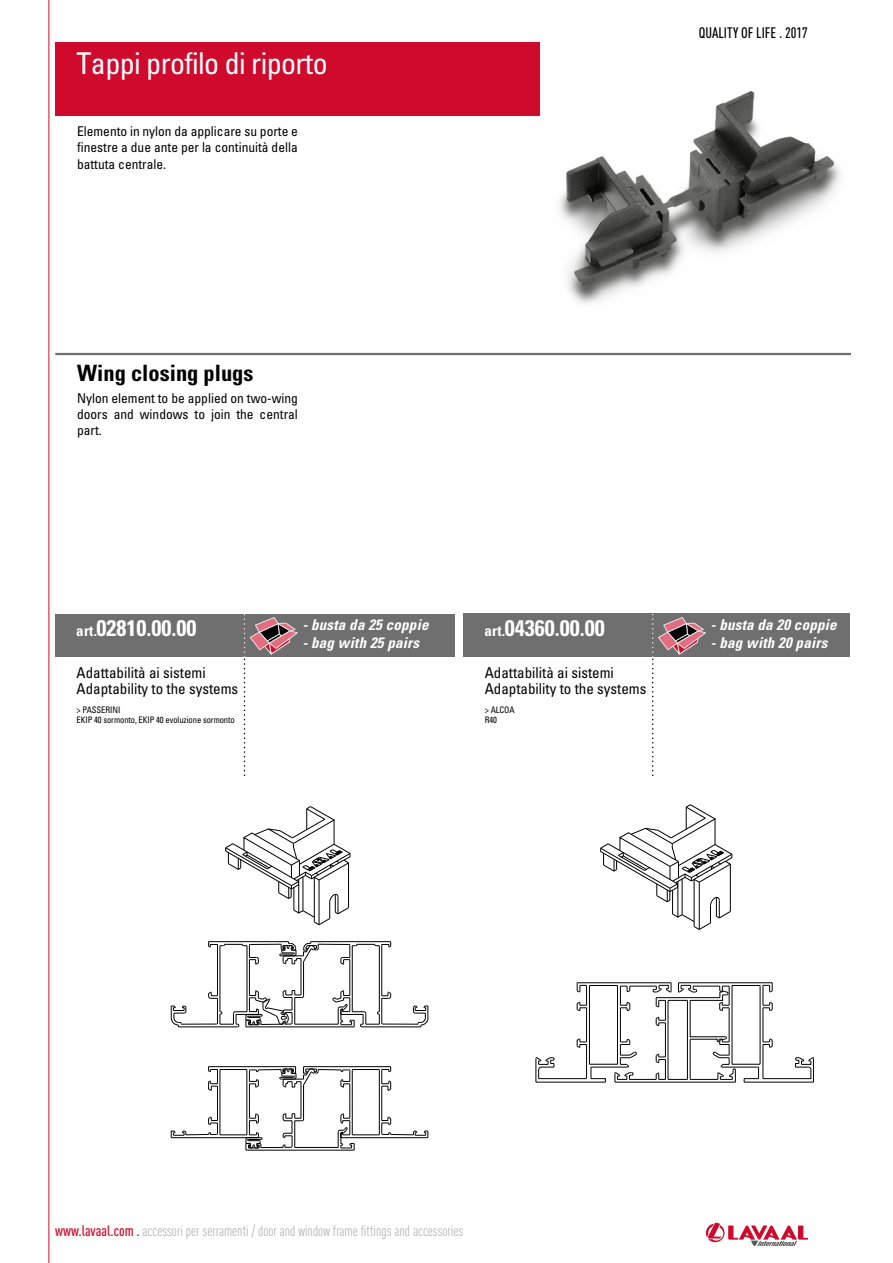
<style>
.page{position:relative;width:893px;height:1263px;background:#fff}
.page>*{position:absolute;margin:0;border:0;box-sizing:border-box;transform-origin:0 0}
.t1{font:condensed 30px "Univers";letter-spacing:-.02em;color:#fff}
.t2{font:700 condensed 22.5px "Univers";color:#fff}
.t3{font:700 condensed 22.5px "Univers";color:#000}
.t4{font:condensed 15px/15.5px "Univers";color:#000}
.t5{font:300 15px "DIN Cond";color:#9d9d9c}
.t6{font:italic 700 condensed 15px "Univers";letter-spacing:.015em;color:#fff}
.t7{font:500 15px "DIN Cond";color:#000}
.t8{font:condensed 13.5px/16.2px "Univers";color:#000;text-align:justify}
.t9{font:condensed 9px/9.8px "Univers";letter-spacing:-.01em;color:#000;scale:.95 1}
.s1{font-size:15px}
.s2{font-weight:500;color:#cf0a2c}
</style>
<div class="page">
<svg style="left:706px;top:1223px;width:102px;height:23px"></svg>
<hr style="left:49px;top:0;width:1px;height:1263px;background:#cf0a2c">
<div style="left:55px;top:43px;width:485px;height:73px;background:#cf0a2c"></div>
<hr style="left:55px;top:353px;width:795px;height:2px;background:#706f6f">
<div style="left:55px;top:614px;width:400px;height:43px;background:#706f6f"></div>
<div style="left:463px;top:614px;width:387px;height:43px;background:#706f6f"></div>
<svg style="left:244px;top:614px;width:54px;height:161px"></svg>
<svg style="left:652px;top:614px;width:54px;height:161px"></svg>
<svg style="left:225px;top:806px;width:126px;height:119px"></svg>
<hr style="left:352px;top:946px;width:1px;height:66px;background:#000">
<hr style="left:379px;top:946px;width:1px;height:66px;background:#000">
<hr style="left:247px;top:946px;width:1px;height:66px;background:#000">
<hr style="left:220px;top:946px;width:1px;height:66px;background:#000">
<hr style="left:246px;top:1026px;width:108px;height:1px;background:#000">
<hr style="left:181px;top:1024px;width:36px;height:1px;background:#000">
<hr style="left:178px;top:1026px;width:59px;height:1px;background:#000">
<hr style="left:383px;top:1024px;width:35px;height:1px;background:#000">
<hr style="left:362px;top:1026px;width:59px;height:1px;background:#000">
<hr style="left:295px;top:1024px;width:43px;height:1px;background:#000">
<svg style="left:171px;top:1005px;width:16px;height:22px"></svg>
<hr style="left:209px;top:941px;width:80px;height:1px;background:#000">
<hr style="left:217px;top:944px;width:1px;height:52px;background:#000">
<hr style="left:250px;top:944px;width:31px;height:1px;background:#000">
<hr style="left:249px;top:960px;width:1px;height:35px;background:#000">
<svg style="left:208px;top:942px;width:51px;height:23px"></svg>
<hr style="left:318px;top:944px;width:31px;height:1px;background:#000">
<hr style="left:311px;top:941px;width:80px;height:1px;background:#000">
<hr style="left:303px;top:962px;width:1px;height:34px;background:#000">
<hr style="left:301px;top:958px;width:1px;height:37px;background:#000">
<svg style="left:208px;top:990px;width:96px;height:37px"></svg>
<svg style="left:279px;top:942px;width:40px;height:23px"></svg>
<hr style="left:349px;top:960px;width:1px;height:35px;background:#000">
<svg style="left:332px;top:990px;width:59px;height:37px"></svg>
<hr style="left:381px;top:944px;width:1px;height:52px;background:#000">
<svg style="left:340px;top:942px;width:51px;height:23px"></svg>
<svg style="left:413px;top:1005px;width:16px;height:22px"></svg>
<hr style="left:246px;top:1150px;width:108px;height:1px;background:#000">
<svg style="left:171px;top:1066px;width:258px;height:84px"></svg>
<svg style="left:600px;top:804px;width:133px;height:126px"></svg>
<hr style="left:678px;top:982px;width:94px;height:1px;background:#000">
<hr style="left:539px;top:1078px;width:48px;height:1px;background:#000">
<svg style="left:535px;top:1057px;width:20px;height:25px"></svg>
<hr style="left:536px;top:1082px;width:69px;height:1px;background:#000">
<hr style="left:577px;top:982px;width:94px;height:1px;background:#000">
<svg style="left:576px;top:983px;width:238px;height:100px"></svg>
<img style="left:559px;top:91px;width:281px;height:213px">
<h1 class="t1" style="left:77px;top:44px;width:253px">Tappi profilo di riporto</h1>
<p class="t8" style="left:77px;top:123px;width:222px">Elemento in nylon da applicare su porte e finestre a due ante per la continuità della battuta centrale.</p>
<p class="t7" style="left:699px;top:23px;width:111px">QUALITY OF LIFE . 2017</p>
<h2 class="t3" style="left:77px;top:359px;width:178px">Wing closing plugs</h2>
<p class="t8" style="left:77px;top:390px;width:222px">Nylon element to be applied on two-wing doors and windows to join the central part.</p>
<h2 class="t2" style="left:76px;top:614px;width:122px"><span class="s1">art.</span>02810.00.00</h2>
<p class="t6" style="left:302px;top:615px;width:128px">- busta da 25 coppie</p>
<p class="t6" style="left:302px;top:633px;width:118px">- bag with 25 pairs</p>
<h2 class="t2" style="left:484px;top:614px;width:122px"><span class="s1">art.</span>04360.00.00</h2>
<p class="t6" style="left:711px;top:615px;width:128px">- busta da 20 coppie</p>
<p class="t6" style="left:711px;top:633px;width:118px">- bag with 20 pairs</p>
<p class="t4" style="left:77px;top:665px;width:163px">Adattabilità ai sistemi<br>Adaptability to the systems</p>
<p class="t4" style="left:485px;top:665px;width:163px">Adattabilità ai sistemi<br>Adaptability to the systems</p>
<p class="t9" style="left:485px;top:705px;width:33px">&gt; ALCOA<br>R40</p>
<p class="t9" style="left:77px;top:705px;width:168px">&gt; PASSERINI<br>EKIP 40 sormonto, EKIP 40 evoluzione sormonto</p>
<p class="t5" style="left:55px;top:1222px;width:409px"><span class="s2">www.lavaal.com .</span> accessori per serramenti / door and window frame fittings and accessories</p>
</div>
